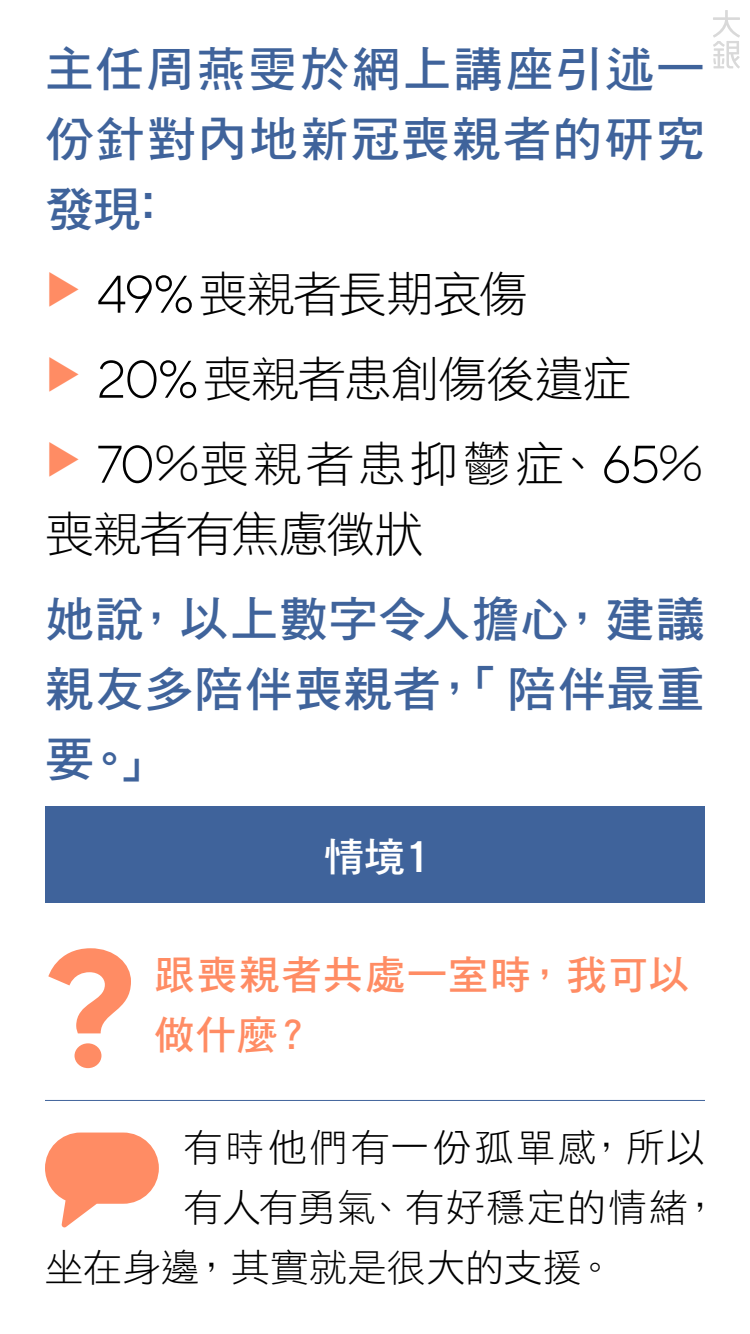
<style>
.page{position:relative;width:750px;height:1334px;background:#fff}
.page>*{position:absolute;margin:0;border:0;box-sizing:border-box;transform-origin:0 0}
.t1{font:700 165.3px "TT Norms";color:#ff8c64}
.t2{font:48px/70px "DF Hei Std W7";letter-spacing:.03em;color:#3f639b;text-align:justify}
.t3{font:48px/70px "DF Hei Std W3";letter-spacing:-.005em;color:#000}
.t4{font:48px "DF Hei Std W3";letter-spacing:-.025em;color:#000}
.t5{font:48px "DF Hei Std W3";letter-spacing:-.05em;color:#000}
.t6{font:40px/60px "DF Hei Std W7";letter-spacing:.02em;color:#ff8c64}
.t7{font:40px "DF Hei Std W7";color:#fff}
.t8{font:38px "DF Hei Std W3";letter-spacing:.005em;color:#000}
.t9{font:38px "DF Hei Std W3";letter-spacing:.03em;color:#000}
.t10{font:38px "DF Hei Std W3";letter-spacing:.075em;color:#000}
.t11{font:38px "DF Hei Std W7";color:#ff8c64}
.s1{font-family:"TT Norms";font-weight:300;font-size:52.8px}
.s2{font-family:"TT Norms";font-weight:500;font-size:44px}
</style>
<div class="page">
<svg style="left:713px;top:10px;width:27px;height:58px"></svg>
<svg style="left:45px;top:1133px;width:114px;height:95px"></svg>
<hr style="left:45px;top:1100px;width:660px;height:1px;background:#3f639b">
<div style="left:45px;top:807px;width:660px;height:96px;background:#3f639b"></div>
<p class="t2" style="left:45px;top:33px;width:662px">主任周燕雯於網上講座引述一份針對內地新冠喪親者的研究發現：</p>
<p class="t11" style="left:85px;top:270px;width:40px;rotate:90deg">▲</p>
<p class="t5" style="left:97px;top:268px;width:432px"><span class="s1">49%</span>喪親者長期哀傷</p>
<p class="t11" style="left:85px;top:355px;width:40px;rotate:90deg">▲</p>
<p class="t4" style="left:97px;top:353px;width:536px"><span class="s1">20%</span>喪親者患創傷後遺症</p>
<p class="t3" style="left:45px;top:428px;width:661px;text-indent:52px"><span class="s1">70</span>％喪親者患抑鬱症、<span class="s1">65</span>％喪親者有焦慮徵狀</p>
<p class="t2" style="left:45px;top:583px;width:662px">她說，以上數字令人擔心，建議親友多陪伴喪親者，「陪伴最重要。」</p>
<p class="t11" style="left:85px;top:440px;width:40px;rotate:90deg">▲</p>
<p class="t7" style="left:323px;top:835px;width:105px">情境<span class="s2">1</span></p>
<h1 class="t1" style="left:45px;top:904px;width:94px">?</h1>
<p class="t6" style="left:154px;top:944px;width:537px">跟喪親者共處一室時，我可以做什麼？</p>
<p class="t10" style="left:184px;top:1126px;width:523px">有時他們有一份孤單感，所以</p>
<p class="t9" style="left:184px;top:1186px;width:537px">有人有勇氣、有好穩定的情緒，</p>
<p class="t8" style="left:45px;top:1246px;width:571px">坐在身邊，其實就是很大的支援。</p>
</div>
